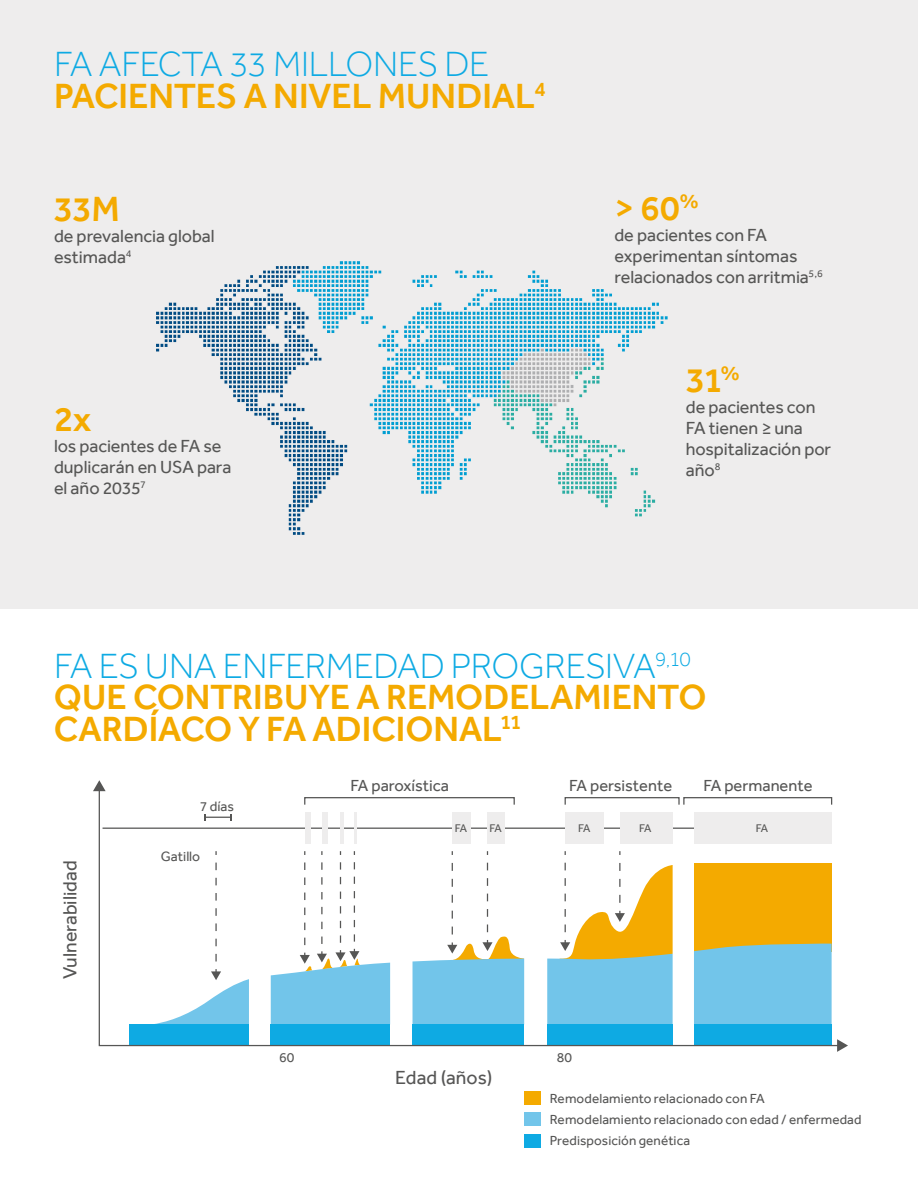
<style>
.page{position:relative;width:918px;height:1188px;background:#fff}
.page>*{position:absolute;margin:0;border:0;box-sizing:border-box;transform-origin:0 0}
.t1{font:500 36px/31.5px "Effra";color:#f4aa00}
.t2{font:19.5px "Effra";color:#565655}
.t3{font:18px/21px "Effra";color:#565655}
.t4{font:16.5px "Effra";color:#565655}
.t5{font:13.95px "Effra";color:#565655}
.t6{font:13.5px/21px "Effra";letter-spacing:.01em;color:#565655}
.t7{font:11.4px "Effra";letter-spacing:-.085em;color:#565655}
.s1{font-weight:300;color:#0eaae3}
</style>
<div class="page">
<div style="left:0;top:0;width:918px;height:608px;background:#eeeded"></div>
<img style="left:156px;top:261px;width:512px;height:274px">
<svg style="left:98px;top:791px;width:739px;height:256px"></svg>
<svg style="left:93px;top:780px;width:13px;height:11px"></svg>
<svg style="left:837px;top:1039px;width:11px;height:13px"></svg>
<div style="left:304px;top:797px;width:211px;height:8px;border:1px solid #565655"></div>
<div style="left:565px;top:797px;width:115px;height:8px;border:1px solid #565655"></div>
<div style="left:683px;top:797px;width:149px;height:8px;border:1px solid #565655"></div>
<div style="left:525px;top:1091px;width:16px;height:13px;background:#f4aa00"></div>
<div style="left:525px;top:1113px;width:16px;height:13px;background:#72c5ea"></div>
<div style="left:525px;top:1134px;width:16px;height:13px;background:#0eaae3"></div>
<h1 class="t1" style="left:54px;top:48px;width:494px"><span class="s1">FA AFECTA 33 MILLONES DE<br></span>PACIENTES A NIVEL MUNDIAL<sup>4</sup></h1>
<h1 class="t1" style="left:54px;top:193px;width:67px">33M</h1>
<p class="t3" style="left:54px;top:226px;width:162px">de prevalencia global estimada<sup>4</sup></p>
<h1 class="t1" style="left:54px;top:403px;width:39px">2x</h1>
<p class="t3" style="left:54px;top:435px;width:179px">los pacientes de FA se duplicarán en USA para el año 2035<sup>7</sup></p>
<h1 class="t1" style="left:614px;top:192px;width:86px">&gt; 60<sup>%</sup></h1>
<p class="t3" style="left:614px;top:224px;width:210px">de pacientes con FA experimentan síntomas relacionados con arritmia<sup>5,6</sup></p>
<h1 class="t1" style="left:686px;top:364px;width:56px">31<sup>%</sup></h1>
<p class="t3" style="left:686px;top:396px;width:147px">de pacientes con<br>FA tienen ≥ una hospitalización por año<sup>8</sup></p>
<h1 class="t1" style="left:54px;top:650px;width:654px"><span class="s1">FA ES UNA ENFERMEDAD PROGRESIVA</span><sup>9,10<br></sup>QUE CONTRIBUYE A REMODELAMIENTO<br>CARDÍACO Y FA ADICIONAL<sup>11</sup></h1>
<p class="t2" style="left:59px;top:979px;width:120px;rotate:-90deg">Vulnerabilidad</p>
<p class="t5" style="left:200px;top:798px;width:36px">7 días</p>
<p class="t5" style="left:161px;top:848px;width:41px">Gatillo</p>
<p class="t4" style="left:351px;top:776px;width:100px">FA paroxística</p>
<p class="t4" style="left:569px;top:776px;width:104px">FA persistente</p>
<p class="t4" style="left:704px;top:776px;width:111px">FA permanente</p>
<p class="t7" style="left:455px;top:822px;width:14px">FA</p>
<p class="t7" style="left:490px;top:822px;width:14px">FA</p>
<p class="t7" style="left:578px;top:822px;width:14px">FA</p>
<p class="t7" style="left:639px;top:822px;width:14px">FA</p>
<p class="t7" style="left:756px;top:822px;width:14px">FA</p>
<p class="t5" style="left:279px;top:1050px;width:17px">60</p>
<p class="t5" style="left:557px;top:1050px;width:17px">80</p>
<p class="t2" style="left:395px;top:1066px;width:99px">Edad (años)</p>
<p class="t6" style="left:550px;top:1088px;width:313px">Remodelamiento relacionado con FA<br>Remodelamiento relacionado con edad / enfermedad<br>Predisposición genética</p>
</div>
